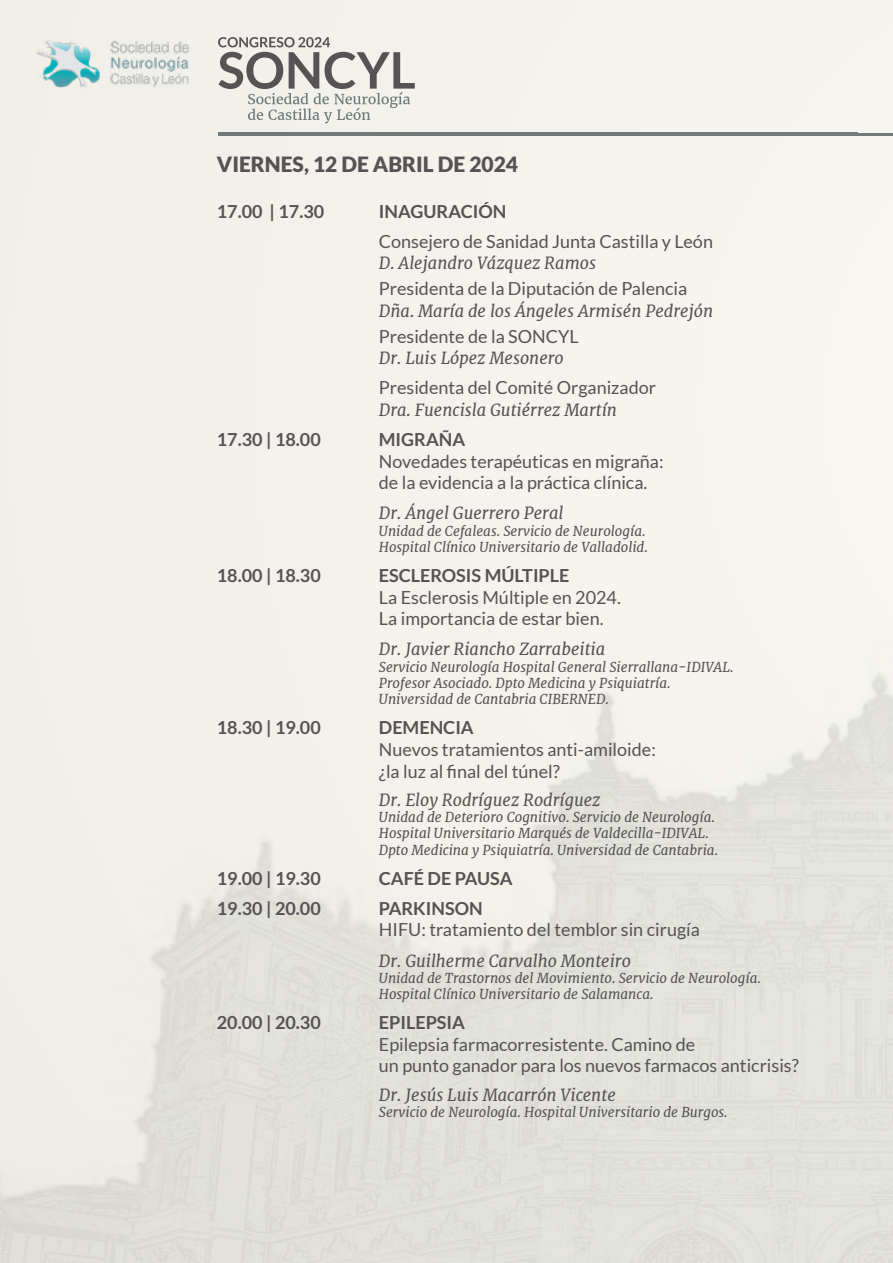
<style>
.page{position:relative;width:893px;height:1263px;background:#fff}
.page>*{position:absolute;margin:0;border:0;box-sizing:border-box;transform-origin:0 0}
.t1{font:900 21px "Lato";color:#555353}
.t2{font:18px/21.6px "Lato";color:#555353}
.t3{font:700 18px "Lato";color:#555353}
.t4{font:italic 16.5px "Merriweather";color:#555353}
.t5{font:italic 13.5px/16.2px "Merriweather";color:#555353}
</style>
<div class="page">
<div style="left:0;top:0;width:893px;height:1263px;background:linear-gradient(to bottom,#f9f7f1,#e3e2dc)"></div>
<svg style="left:218px;top:37px;width:197px;height:86px;background:#cccbc6"></svg>
<hr style="left:218px;top:133px;width:675px;height:2px;background:#707a7b">
<img style="left:36px;top:39px;width:154px;height:49px">
<h1 class="t1" style="left:217px;top:152px;width:303px">VIERNES, 12 DE ABRIL DE 2024</h1>
<h2 class="t3" style="left:217px;top:201px;width:109px">17.00 | 17.30</h2>
<h2 class="t3" style="left:379px;top:201px;width:129px">INAGURACIÓN</h2>
<h2 class="t2" style="left:379px;top:230px;width:336px">Consejero de Sanidad Junta Castilla y León</h2>
<p class="t4" style="left:379px;top:252px;width:219px">D. Alejandro Vázquez Ramos</p>
<h2 class="t2" style="left:379px;top:278px;width:310px">Presidenta de la Diputación de Palencia</h2>
<p class="t4" style="left:379px;top:300px;width:336px">Dña. María de los Ángeles Armisén Pedrejón</p>
<h2 class="t2" style="left:379px;top:325px;width:201px">Presidente de la SONCYL</h2>
<p class="t4" style="left:379px;top:347px;width:186px">Dr. Luis López Mesonero</p>
<h2 class="t2" style="left:379px;top:377px;width:279px">Presidenta del Comité Organizador</h2>
<p class="t4" style="left:379px;top:399px;width:240px">Dra. Fuencisla Gutiérrez Martín</p>
<h2 class="t3" style="left:217px;top:429px;width:105px">17.30 | 18.00</h2>
<h2 class="t3" style="left:379px;top:429px;width:88px">MIGRAÑA</h2>
<h2 class="t2" style="left:379px;top:450px;width:286px">Novedades terapéuticas en migraña: de la evidencia a la práctica clínica.</h2>
<p class="t4" style="left:379px;top:502px;width:186px">Dr. Ángel Guerrero Peral</p>
<p class="t5" style="left:379px;top:523px;width:270px">Unidad de Cefaleas. Servicio de Neurología.<br>Hospital Clínico Universitario de Valladolid.</p>
<h2 class="t3" style="left:217px;top:565px;width:105px">18.00 | 18.30</h2>
<h2 class="t3" style="left:379px;top:565px;width:192px">ESCLEROSIS MÚLTIPLE</h2>
<h2 class="t2" style="left:379px;top:586px;width:243px">La Esclerosis Múltiple en 2024.<br>La importancia de estar bien.</h2>
<p class="t4" style="left:379px;top:638px;width:228px">Dr. Javier Riancho Zarrabeitia</p>
<p class="t5" style="left:379px;top:659px;width:356px">Servicio Neurología Hospital General Sierrallana-IDIVAL.<br>Profesor Asociado. Dpto Medicina y Psiquiatría.<br>Universidad de Cantabria CIBERNED.</p>
<h2 class="t3" style="left:217px;top:718px;width:105px">18.30 | 19.00</h2>
<h2 class="t3" style="left:379px;top:718px;width:96px">DEMENCIA</h2>
<h2 class="t2" style="left:379px;top:739px;width:278px">Nuevos tratamientos anti-amiloide: ¿la luz al final del túnel?</h2>
<p class="t4" style="left:379px;top:789px;width:223px">Dr. Eloy Rodríguez Rodríguez</p>
<p class="t5" style="left:379px;top:809px;width:341px">Unidad de Deterioro Cognitivo. Servicio de Neurología.<br>Hospital Universitario Marqués de Valdecilla-IDIVAL.<br>Dpto Medicina y Psiquiatría. Universidad de Cantabria.</p>
<h2 class="t3" style="left:217px;top:868px;width:105px">19.00 | 19.30</h2>
<h2 class="t3" style="left:379px;top:868px;width:135px">CAFÉ DE PAUSA</h2>
<h2 class="t3" style="left:217px;top:898px;width:105px">19.30 | 20.00</h2>
<h2 class="t3" style="left:379px;top:898px;width:105px">PARKINSON</h2>
<h2 class="t2" style="left:379px;top:919px;width:323px">HIFU: tratamiento del temblor sin cirugía</h2>
<p class="t4" style="left:379px;top:949px;width:254px">Dr. Guilherme Carvalho Monteiro</p>
<p class="t5" style="left:379px;top:969px;width:383px">Unidad de Trastornos del Movimiento. Servicio de Neurología.<br>Hospital Clínico Universitario de Salamanca.</p>
<h2 class="t3" style="left:217px;top:1012px;width:105px">20.00 | 20.30</h2>
<h2 class="t3" style="left:379px;top:1012px;width:88px">EPILEPSIA</h2>
<h2 class="t2" style="left:379px;top:1033px;width:422px">Epilepsia farmacorresistente. Camino de<br>un punto ganador para los nuevos farmacos anticrisis?</h2>
<p class="t4" style="left:379px;top:1083px;width:238px">Dr. Jesús Luis Macarrón Vicente</p>
<p class="t5" style="left:379px;top:1104px;width:350px">Servicio de Neurología. Hospital Universitario de Burgos.</p>
</div>
